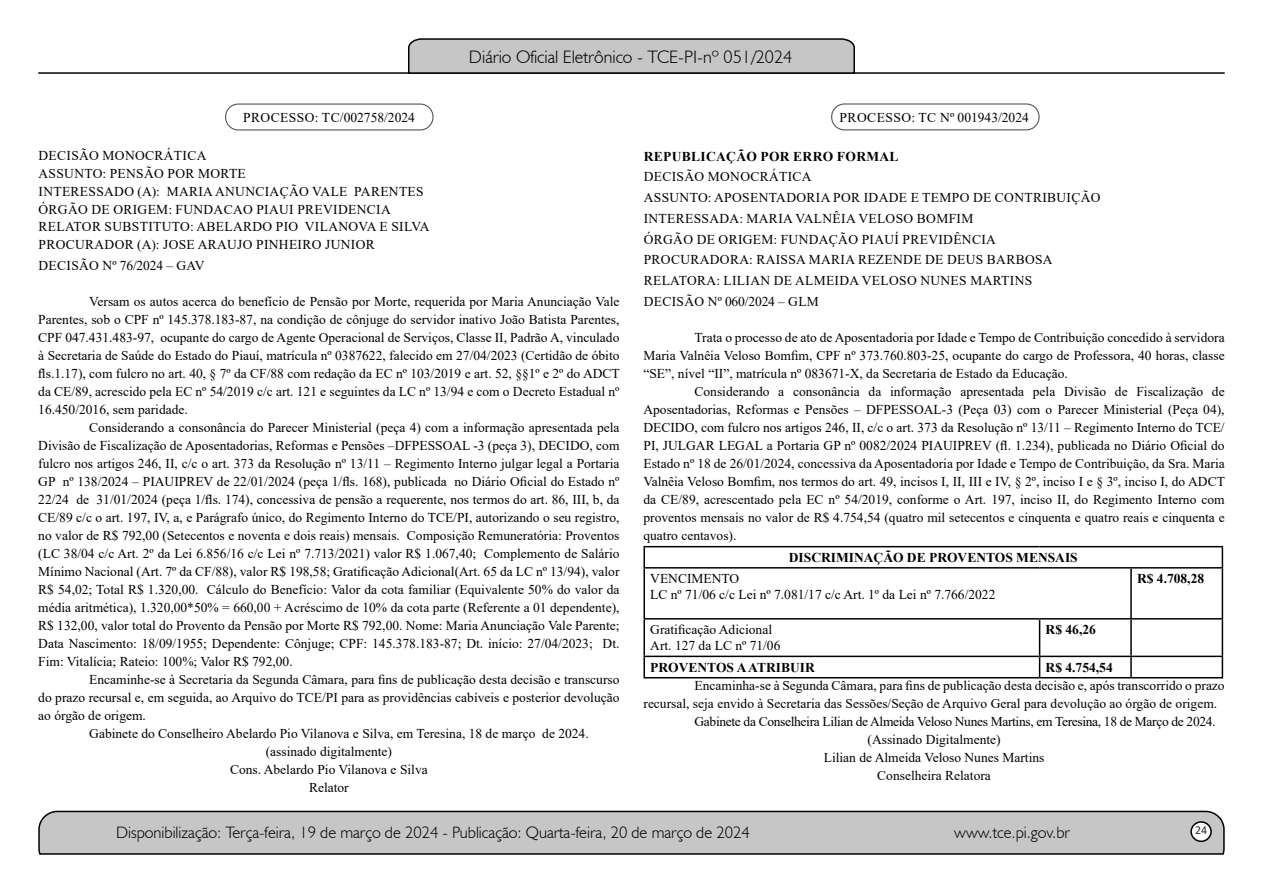
<style>
.page{position:relative;width:1263px;height:893px;background:#fff}
.page>*{position:absolute;margin:0;border:0;box-sizing:border-box;transform-origin:0 0}
.t1{font:300 18px "Humanist 521 BT";color:#000}
.t2{font:300 16.5px "Humanist 521 BT";color:#000}
.t3{font:13.5px/18px "Times New Roman";color:#000;text-align:justify}
.t4{font:13.5px/20.7px "Times New Roman";letter-spacing:.025em;color:#000}
.t5{font:13.5px "Times New Roman";letter-spacing:-.025em;color:#000}
.t6{font:700 13.5px "Times New Roman";color:#000}
.t7{font:700 13.5px "Times New Roman";letter-spacing:.025em;color:#000}
.t8{font:13.5px "Times New Roman";letter-spacing:.02em;color:#000}
.t9{font:12px "Calibri";color:#212d4c}
</style>
<div class="page">
<svg style="left:38px;top:810px;width:1187px;height:45px;background:#b9b9b9"></svg>
<div style="left:1191px;top:822px;width:20px;height:19px;background:#fff;border-radius:50%"></div>
<div style="left:1190px;top:821px;width:22px;height:21px;border:2px solid #000;border-radius:50%"></div>
<hr style="left:38px;top:72px;width:1187px;height:2px;background:#000">
<svg style="left:407px;top:38px;width:449px;height:36px;background:#b4b4b4"></svg>
<div style="left:225px;top:104px;width:208px;height:27px;border:1px solid #575756;border-radius:13px"></div>
<hr style="left:643px;top:546px;width:396px;height:1px;background:#000">
<hr style="left:643px;top:547px;width:2px;height:20px;background:#000">
<hr style="left:1040px;top:546px;width:91px;height:1px;background:#000">
<hr style="left:1131px;top:546px;width:92px;height:1px;background:#000">
<svg style="left:1222px;top:547px;width:1px;height:20px"></svg>
<hr style="left:643px;top:567px;width:396px;height:2px;background:#000">
<hr style="left:643px;top:569px;width:2px;height:49px;background:#000">
<hr style="left:1040px;top:567px;width:91px;height:2px;background:#000">
<hr style="left:1131px;top:567px;width:92px;height:2px;background:#000">
<hr style="left:1130px;top:569px;width:2px;height:49px;background:#000">
<hr style="left:1222px;top:569px;width:1px;height:49px;background:#000">
<hr style="left:643px;top:618px;width:396px;height:2px;background:#000">
<hr style="left:643px;top:620px;width:2px;height:36px;background:#000">
<hr style="left:1040px;top:618px;width:91px;height:2px;background:#000">
<hr style="left:1039px;top:620px;width:1px;height:36px;background:#000">
<hr style="left:1131px;top:618px;width:92px;height:2px;background:#000">
<hr style="left:1130px;top:620px;width:2px;height:36px;background:#000">
<hr style="left:1222px;top:620px;width:1px;height:36px;background:#000">
<hr style="left:643px;top:656px;width:396px;height:1px;background:#000">
<hr style="left:643px;top:657px;width:2px;height:20px;background:#000">
<hr style="left:1040px;top:656px;width:91px;height:1px;background:#000">
<svg style="left:1039px;top:657px;width:1px;height:20px"></svg>
<hr style="left:1131px;top:656px;width:92px;height:1px;background:#000">
<hr style="left:1130px;top:657px;width:2px;height:20px;background:#000">
<svg style="left:1222px;top:657px;width:1px;height:20px"></svg>
<hr style="left:643px;top:677px;width:396px;height:1px;background:#000">
<hr style="left:1040px;top:677px;width:91px;height:1px;background:#000">
<hr style="left:1131px;top:677px;width:92px;height:1px;background:#000">
<div style="left:831px;top:103px;width:208px;height:27px;border:1px solid #575756;border-radius:13px"></div>
<h1 class="t1" style="left:469px;top:46px;width:325px">Diário Oficial Eletrônico - TCE-PI-nº 051/2024</h1>
<p class="t3" style="left:243px;top:108px;width:173px">PROCESSO: TC/002758/2024</p>
<p class="t4" style="left:39px;top:146px;width:392px;line-height:17.7px">DECISÃO MONOCRÁTICA<br>ASSUNTO: PENSÃO POR MORTE<br>INTERESSADO (A): MARIA ANUNCIAÇÃO VALE PARENTES ÓRGÃO DE ORIGEM: FUNDACAO PIAUI PREVIDENCIA RELATOR SUBSTITUTO: ABELARDO PIO VILANOVA E SILVA PROCURADOR (A): JOSE ARAUJO PINHEIRO JUNIOR</p>
<p class="t4" style="left:39px;top:254px;width:168px">DECISÃO Nº 76/2024 – GAV</p>
<p class="t3" style="left:38px;top:292px;width:583px;text-indent:51px">Versam os autos acerca do benefício de Pensão por Morte, requerida por Maria Anunciação Vale Parentes, sob o CPF nº 145.378.183-87, na condição de cônjuge do servidor inativo João Batista Parentes, CPF 047.431.483-97, ocupante do cargo de Agente Operacional de Serviços, Classe II, Padrão A, vinculado à Secretaria de Saúde do Estado do Piauí, matrícula nº 0387622, falecido em 27/04/2023 (Certidão de óbito fls.1.17), com fulcro no art. 40, § 7º da CF/88 com redação da EC nº 103/2019 e art. 52, §§1º e 2º do ADCT da CE/89, acrescido pela EC nº 54/2019 c/c art. 121 e seguintes da LC nº 13/94 e com o Decreto Estadual nº 16.450/2016, sem paridade.</p>
<p class="t3" style="left:38px;top:418px;width:583px;text-indent:51px">Considerando a consonância do Parecer Ministerial (peça 4) com a informação apresentada pela Divisão de Fiscalização de Aposentadorias, Reformas e Pensões –DFPESSOAL -3 (peça 3), DECIDO, com fulcro nos artigos 246, II, c/c o art. 373 da Resolução nº 13/11 – Regimento Interno julgar legal a Portaria GP nº 138/2024 – PIAUIPREV de 22/01/2024 (peça 1/fls. 168), publicada no Diário Oficial do Estado nº 22/24 de 31/01/2024 (peça 1/fls. 174), concessiva de pensão a requerente, nos termos do art. 86, III, b, da CE/89 c/c o art. 197, IV, a, e Parágrafo único, do Regimento Interno do TCE/PI, autorizando o seu registro, no valor de R$ 792,00 (Setecentos e noventa e dois reais) mensais. Composição Remuneratória: Proventos (LC 38/04 c/c Art. 2º da Lei 6.856/16 c/c Lei nº 7.713/2021) valor R$ 1.067,40; Complemento de Salário Mínimo Nacional (Art. 7º da CF/88), valor R$ 198,58; Gratificação Adicional(Art. 65 da LC nº 13/94), valor R$ 54,02; Total R$ 1.320,00. Cálculo do Benefício: Valor da cota familiar (Equivalente 50% do valor da média aritmética), 1.320,00*50% = 660,00 + Acréscimo de 10% da cota parte (Referente a 01 dependente), R$ 132,00, valor total do Provento da Pensão por Morte R$ 792,00. Nome: Maria Anunciação Vale Parente; Data Nascimento: 18/09/1955; Dependente: Cônjuge; CPF: 145.378.183-87; Dt. início: 27/04/2023; Dt.<br>Fim: Vitalícia; Rateio: 100%; Valor R$ 792,00.</p>
<p class="t3" style="left:89px;top:670px;width:532px">Encaminhe-se à Secretaria da Segunda Câmara, para fins de publicação desta decisão e transcurso</p>
<p class="t3" style="left:38px;top:688px;width:583px">do prazo recursal e, em seguida, ao Arquivo do TCE/PI para as providências cabíveis e posterior devolução</p>
<p class="t3" style="left:38px;top:706px;width:109px">ao órgão de origem.</p>
<p class="t3" style="left:89px;top:724px;width:501px">Gabinete do Conselheiro Abelardo Pio Vilanova e Silva, em Teresina, 18 de março de 2024.</p>
<p class="t3" style="left:266px;top:742px;width:128px">(assinado digitalmente)</p>
<p class="t3" style="left:230px;top:760px;width:199px">Cons. Abelardo Pio Vilanova e Silva</p>
<p class="t3" style="left:309px;top:778px;width:41px">Relator</p>
<p class="t8" style="left:839px;top:108px;width:191px">PROCESSO: TC Nº 001943/2024</p>
<p class="t7" style="left:644px;top:146px;width:256px">REPUBLICAÇÃO POR ERRO FORMAL</p>
<p class="t4" style="left:644px;top:166px;width:458px">DECISÃO MONOCRÁTICA<br>ASSUNTO: APOSENTADORIA POR IDADE E TEMPO DE CONTRIBUIÇÃO INTERESSADA: MARIA VALNÊIA VELOSO BOMFIM<br>ÓRGÃO DE ORIGEM: FUNDAÇÃO PIAUÍ PREVIDÊNCIA PROCURADORA: RAISSA MARIA REZENDE DE DEUS BARBOSA RELATORA: LILIAN DE ALMEIDA VELOSO NUNES MARTINS<br>DECISÃO Nº 060/2024 – GLM</p>
<p class="t3" style="left:643px;top:328px;width:583px;text-indent:51px">Trata o processo de ato de Aposentadoria por Idade e Tempo de Contribuição concedido à servidora Maria Valnêia Veloso Bomfim, CPF nº 373.760.803-25, ocupante do cargo de Professora, 40 horas, classe “SE”, nível “II”, matrícula nº 083671-X, da Secretaria de Estado da Educação.</p>
<p class="t3" style="left:643px;top:382px;width:583px;text-indent:51px">Considerando a consonância da informação apresentada pela Divisão de Fiscalização de Aposentadorias, Reformas e Pensões – DFPESSOAL-3 (Peça 03) com o Parecer Ministerial (Peça 04), DECIDO, com fulcro nos artigos 246, II, c/c o art. 373 da Resolução nº 13/11 – Regimento Interno do TCE/ PI, JULGAR LEGAL a Portaria GP nº 0082/2024 PIAUIPREV (fl. 1.234), publicada no Diário Oficial do Estado nº 18 de 26/01/2024, concessiva da Aposentadoria por Idade e Tempo de Contribuição, da Sra. Maria Valnêia Veloso Bomfim, nos termos do art. 49, incisos I, II, III e IV, § 2º, inciso I e § 3º, inciso I, do ADCT da CE/89, acrescentado pela EC nº 54/2019, conforme o Art. 197, inciso II, do Regimento Interno com proventos mensais no valor de R$ 4.754,54 (quatro mil setecentos e cinquenta e quatro reais e cinquenta e quatro centavos).</p>
<p class="t6" style="left:789px;top:548px;width:290px">DISCRIMINAÇÃO DE PROVENTOS MENSAIS</p>
<p class="t3" style="left:650px;top:570px;width:347px;line-height:16.2px">VENCIMENTO<br>LC nº 71/06 c/c Lei nº 7.081/17 c/c Art. 1º da Lei nº 7.766/2022</p>
<p class="t6" style="left:1137px;top:569px;width:69px">R$ 4.708,28</p>
<p class="t3" style="left:650px;top:621px;width:132px;line-height:16.2px">Gratificação Adicional<br>Art. 127 da LC nº 71/06</p>
<p class="t6" style="left:1046px;top:620px;width:52px">R$ 46,26</p>
<p class="t6" style="left:650px;top:657px;width:166px">PROVENTOS A ATRIBUIR</p>
<p class="t6" style="left:1046px;top:657px;width:69px">R$ 4.754,54</p>
<p class="t3" style="left:694px;top:676px;width:532px">Encaminha-se à Segunda Câmara, para fins de publicação desta decisão e, após transcorrido o prazo</p>
<p class="t3" style="left:643px;top:694px;width:575px">recursal, seja envido à Secretaria das Sessões/Seção de Arquivo Geral para devolução ao órgão de origem.</p>
<p class="t5" style="left:694px;top:712px;width:523px">Gabinete da Conselheira Lilian de Almeida Veloso Nunes Martins, em Teresina, 18 de Março de 2024.</p>
<p class="t3" style="left:867px;top:730px;width:135px">(Assinado Digitalmente)</p>
<p class="t3" style="left:824px;top:748px;width:222px">Lilian de Almeida Veloso Nunes Martins</p>
<p class="t3" style="left:877px;top:766px;width:115px">Conselheira Relatora</p>
<p class="t2" style="left:116px;top:822px;width:635px">Disponibilização: Terça-feira, 19 de março de 2024 - Publicação: Quarta-feira, 20 de março de 2024</p>
<p class="t2" style="left:954px;top:822px;width:117px">www.tce.pi.gov.br</p>
<p class="t9" style="left:1195px;top:821px;width:14px">24</p>
</div>
